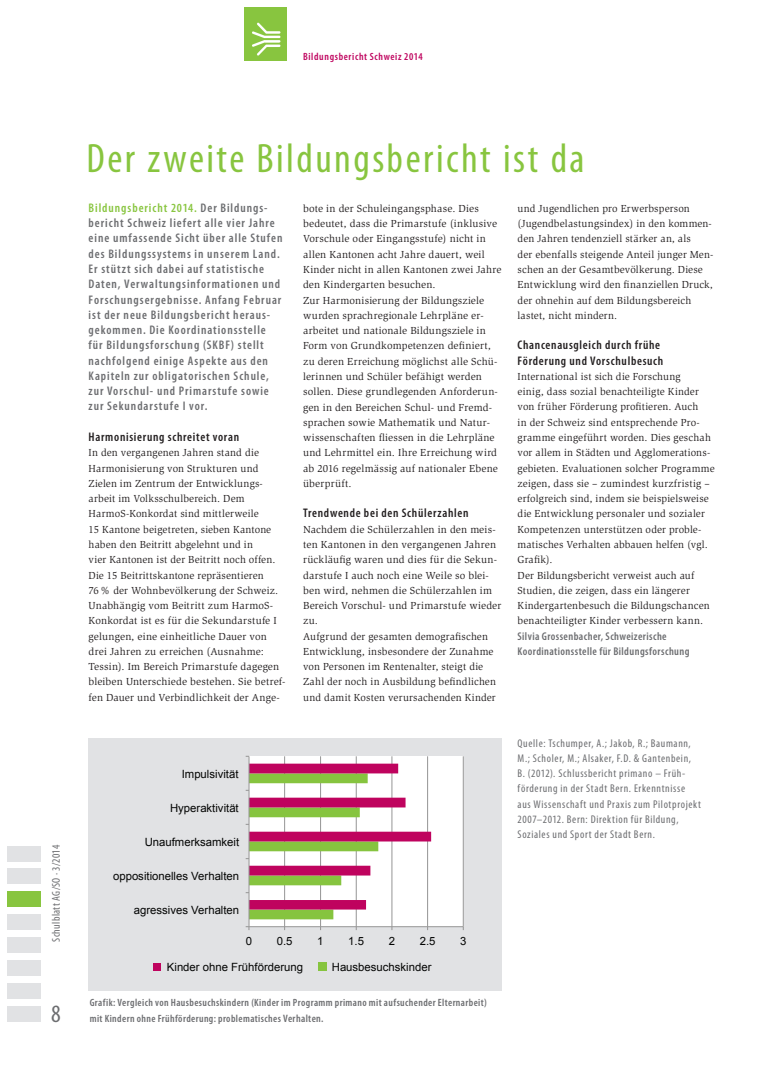
<style>
.page{position:relative;width:780px;height:1088px;background:#fff}
.page>*{position:absolute;margin:0;border:0;box-sizing:border-box;transform-origin:0 0}
.t1{font:condensed 41.25px "Myriad Pro";letter-spacing:.06em;color:#88c53f}
.t2{font:condensed 25px "Myriad Pro";color:#6c6d70}
.t3{font:600 condensed 12.5px/15.2px "Myriad Pro";letter-spacing:.075em;color:#6c6d70}
.t4{font:600 condensed 12.5px/15.2px "Myriad Pro";letter-spacing:.055em;color:#231f20}
.t5{font:11.38px "Arial";color:#040504}
.t6{font:condensed 11.25px/15.2px "Myriad Pro";letter-spacing:.055em;color:#6c6d70}
.t7{font:600 condensed 11.25px/15.2px "Myriad Pro";letter-spacing:.035em;color:#6c6d70}
.t8{font:condensed 11.25px "Myriad Pro";letter-spacing:.03em;color:#6c6d70}
.t9{font:10.5px/15.2px "Slimbach Std";letter-spacing:.015em;color:#231f20}
.t10{font:600 condensed 10.5px/15.2px "Myriad Pro";letter-spacing:.04em;color:#6c6d70}
.t11{font:600 condensed 10.5px "Myriad Pro";letter-spacing:.065em;color:#bf035e}
.s1{color:#88c53f}
.s2{font-size:10.75px}
</style>
<div class="page">
<div style="left:7px;top:869px;width:34px;height:15px;background:#e1e2e4"></div>
<div style="left:7px;top:846px;width:34px;height:15px;background:#e1e2e4"></div>
<div style="left:7px;top:914px;width:34px;height:15px;background:#e1e2e4"></div>
<div style="left:7px;top:937px;width:34px;height:15px;background:#e1e2e4"></div>
<div style="left:7px;top:960px;width:34px;height:15px;background:#e1e2e4"></div>
<div style="left:7px;top:1006px;width:34px;height:15px;background:#e1e2e4"></div>
<div style="left:7px;top:983px;width:34px;height:15px;background:#e1e2e4"></div>
<div style="left:244px;top:7px;width:43px;height:53px;background:#88c53f"></div>
<div style="left:7px;top:891px;width:34px;height:16px;background:#88c53f"></div>
<div style="left:89px;top:739px;width:412px;height:252px;background:#e1e2e4"></div>
<div style="left:249px;top:756px;width:214px;height:171px;background:#fff"></div>
<hr style="left:284px;top:756px;width:1px;height:171px;background:#959595">
<hr style="left:320px;top:756px;width:1px;height:171px;background:#959595">
<hr style="left:356px;top:756px;width:1px;height:171px;background:#959595">
<hr style="left:391px;top:756px;width:1px;height:171px;background:#959595">
<hr style="left:427px;top:756px;width:1px;height:171px;background:#959595">
<hr style="left:463px;top:756px;width:1px;height:171px;background:#959595">
<hr style="left:249px;top:926px;width:214px;height:1px;background:#959595">
<hr style="left:248px;top:756px;width:1px;height:171px;background:#959595">
<svg style="left:246px;top:764px;width:185px;height:155px"></svg>
<div style="left:153px;top:963px;width:8px;height:8px;background:#bf035e"></div>
<div style="left:318px;top:963px;width:8px;height:8px;background:#86c43f"></div>
<img style="left:252px;top:22px;width:29px;height:34px">
<p class="t11" style="left:303px;top:50px;width:121px">Bildungsbericht Schweiz 2014</p>
<p class="t8" style="left:49px;top:942px;width:98px;rotate:-90deg">Schulblatt AG/SO · 3/2014</p>
<h2 class="t2" style="left:51px;top:998px;width:11px">8</h2>
<h1 class="t1" style="left:86px;top:133px;width:499px">Der zweite Bildungsbericht ist da</h1>
<p class="t3" style="left:89px;top:200px;width:195px"><span class="s1">Bildungsbericht 2014.</span> Der Bildungs&shy;bericht Schweiz liefert alle vier Jahre eine umfassende Sicht über alle Stufen des Bildungssystems in unserem Land.<br>Er stützt sich dabei auf statistische Daten, Verwaltungsinformationen und Forschungsergebnisse. Anfang Februar ist der neue Bildungsbericht heraus&shy;gekommen. Die Koordinationsstelle für Bildungsforschung (SKBF) stellt nachfolgend einige Aspekte aus den Kapiteln zur obligatorischen Schule, zur Vorschul- und Primarstufe sowie zur Sekundarstufe I vor.</p>
<p class="t4" style="left:89px;top:429px;width:152px">Harmonisierung schreitet voran</p>
<p class="t9" style="left:89px;top:445px;width:198px">In den vergangenen Jahren stand die Harmonisierung von Strukturen und Zielen im Zentrum der Entwicklungs&shy;arbeit im Volksschulbereich. Dem HarmoS-Konkordat sind mittlerweile<br>15 Kantone beigetreten, sieben Kantone haben den Beitritt abgelehnt und in<br>vier Kantonen ist der Beitritt noch offen.<br>Die 15 Beitrittskantone repräsentieren<br>76 % der Wohnbevölkerung der Schweiz.<br>Unabhängig vom Beitritt zum HarmoS-Konkordat ist es für die Sekundarstufe I gelungen, eine einheitliche Dauer von drei Jahren zu erreichen (Ausnahme:<br>Tessin). Im Bereich Primarstufe dagegen bleiben Unterschiede bestehen. Sie betref&shy;fen Dauer und Verbindlichkeit der Ange-</p>
<p class="t9" style="left:517px;top:201px;width:197px">und Jugendlichen pro Erwerbsperson (Jugendbelastungsindex) in den kommen&shy;den Jahren tendenziell stärker an, als<br>der ebenfalls steigende Anteil junger Men&shy;schen an der Gesamtbevölkerung. Diese Entwicklung wird den finanziellen Druck, der ohnehin auf dem Bildungsbereich lastet, nicht mindern.</p>
<p class="t4" style="left:517px;top:337px;width:147px">Chancenausgleich durch frühe<br>Förderung und Vorschulbesuch</p>
<p class="t9" style="left:517px;top:369px;width:198px">International ist sich die Forschung<br>einig, dass sozial benachteiligte Kinder von früher Förderung profitieren. Auch<br>in der Schweiz sind entsprechende Pro&shy;gramme eingeführt worden. Dies geschah vor allem in Städten und Agglomerations&shy;gebieten. Evaluationen solcher Programme zeigen, dass sie – zumindest kurzfristig – erfolgreich sind, indem sie beispielsweise die Entwicklung personaler und sozialer Kompetenzen unterstützen oder proble&shy;matisches Verhalten abbauen helfen (vgl.<br>Grafik).<br>Der Bildungsbericht verweist auch auf Studien, die zeigen, dass ein längerer Kindergartenbesuch die Bildungschancen benachteiligter Kinder verbessern kann.</p>
<p class="t7" style="left:517px;top:628px;width:173px">Silvia Grossenbacher, Schweizerische<br>Koordinationsstelle für Bildungsforschung</p>
<p class="t9" style="left:303px;top:201px;width:200px">bote in der Schuleingangsphase. Dies bedeutet, dass die Primarstufe (inklusive Vorschule oder Eingangsstufe) nicht in allen Kantonen acht Jahre dauert, weil Kinder nicht in allen Kantonen zwei Jahre den Kindergarten besuchen.<br>Zur Harmonisierung der Bildungsziele wurden sprachregionale Lehrpläne er&shy;arbeitet und nationale Bildungsziele in Form von Grundkompetenzen definiert, zu deren Erreichung möglichst alle Schü&shy;lerinnen und Schüler befähigt werden sollen. Diese grundlegenden Anforderun&shy;gen in den Bereichen Schul- und Fremd&shy;sprachen sowie Mathematik und Natur&shy;wissenschaften fliessen in die Lehrpläne und Lehrmittel ein. Ihre Erreichung wird ab 2016 regelmässig auf nationaler Ebene überprüft.</p>
<p class="t4" style="left:303px;top:505px;width:167px">Trendwende bei den Schülerzahlen</p>
<p class="t9" style="left:303px;top:522px;width:200px">Nachdem die Schülerzahlen in den meis&shy;ten Kantonen in den vergangenen Jahren rückläufig waren und dies für die Sekun&shy;darstufe I auch noch eine Weile so blei&shy;ben wird, nehmen die Schülerzahlen im Bereich Vorschul- und Primarstufe wieder zu.<br>Aufgrund der gesamten demografischen Entwicklung, insbesondere der Zunahme von Personen im Rentenalter, steigt die Zahl der noch in Ausbildung befindlichen und damit Kosten verursachenden Kinder</p>
<p class="t5" style="left:182px;top:767px;width:61px">&gt;9571,-.-2=2"</p>
<p class="t5" style="left:170px;top:802px;width:73px">;&lt;5+*(:2-.-2=2"</p>
<p class="t5" style="left:145px;top:836px;width:99px">63(789+*:,(9:+-2"</p>
<p class="t5" style="left:113px;top:870px;width:131px">4554,-2-43+11+,"/+*0(12+3"</p>
<p class="t5" style="left:134px;top:904px;width:110px">()*+,,-.+,"/+*0(12+3"</p>
<p class="t5" style="left:246px;top:934px;width:11px">!"</p>
<p class="t5" style="left:277px;top:934px;width:20px">!#$"</p>
<p class="t5" style="left:317px;top:934px;width:11px">%"</p>
<p class="t5" style="left:348px;top:934px;width:20px">%#$"</p>
<p class="t5" style="left:388px;top:934px;width:11px">&amp;"</p>
<p class="t5" style="left:419px;top:934px;width:20px">&amp;#$"</p>
<p class="t5" style="left:460px;top:934px;width:11px">'"</p>
<p class="t5" style="left:167px;top:960px;width:141px">?-3@+*"403+"A*B08C*@+*73)"</p>
<p class="t5" style="left:332px;top:960px;width:104px">;(7,D+,7E0,:-3@+*"</p>
<p class="t10" style="left:90px;top:995px;width:398px">Grafik: Vergleich von Hausbesuchskindern (Kinder im Programm primano mit aufsuchender Elternarbeit) mit Kindern ohne Frühförderung: problematisches <span class="s2">Verhalten.</span></p>
<p class="t6" style="left:517px;top:735px;width:185px">Quelle: Tschumper, A.; Jakob, R.; Baumann, M.; Scholer, M.; Alsaker, F.D. &amp; Gantenbein, B. (2012). Schlussbericht primano – Früh&shy;förderung in der Stadt Bern. Erkenntnisse aus Wissenschaft und Praxis zum Pilotprojekt 2007–2012. Bern: Direktion für Bildung, Soziales und Sport der Stadt Bern.</p>
</div>
